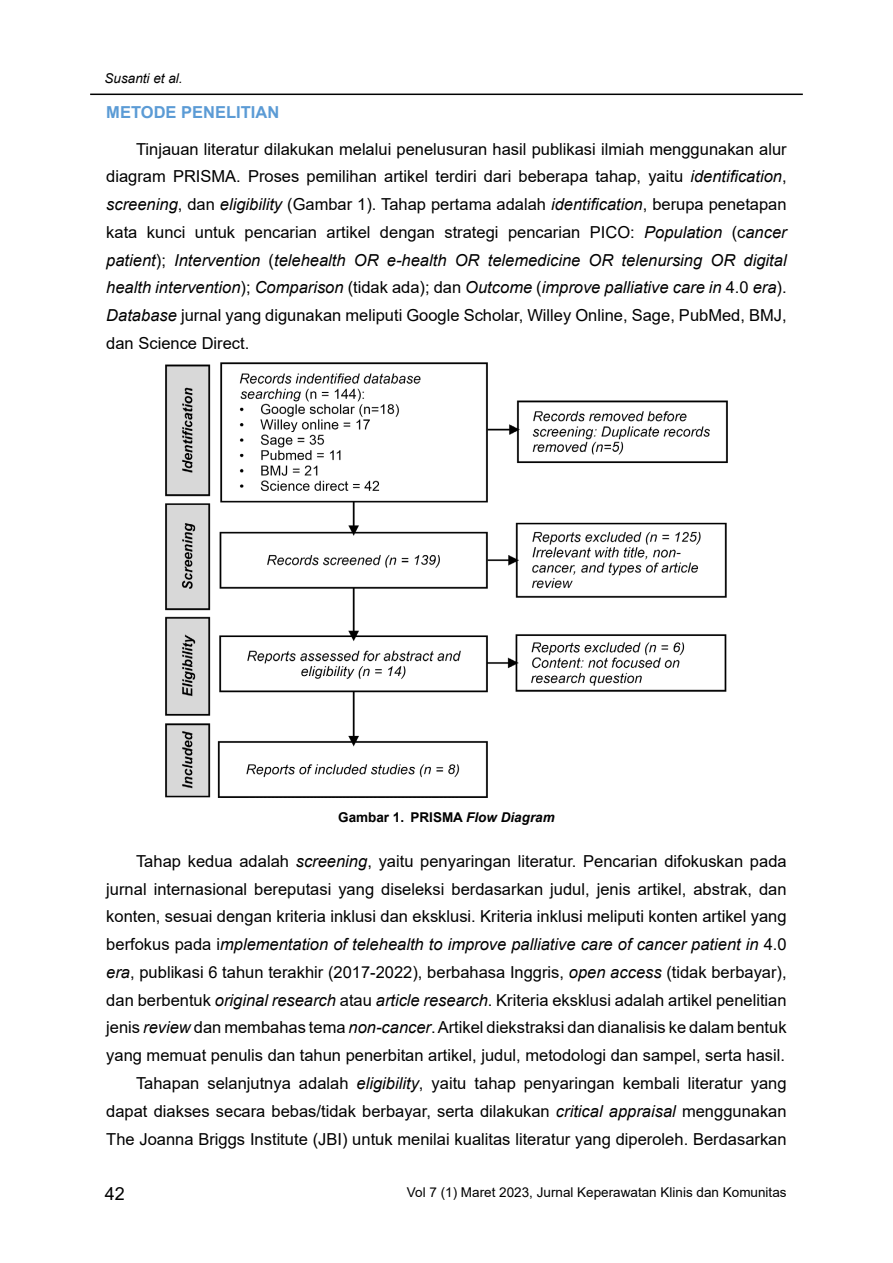
<style>
.page{position:relative;width:893px;height:1263px;background:#fff}
.page>*{position:absolute;margin:0;border:0;box-sizing:border-box;transform-origin:0 0}
.t1{font:18px "Arial";color:#000}
.t2{font:16.5px/27.8px "Arial";color:#000;text-align:justify}
.t3{font:700 16.5px "Arial";color:#5b9bd5}
.t4{font:13.5px "Arial";color:#000}
.t5{font:700 13.5px "Arial";color:#000}
.t6{font:italic 13.5px "Arial";color:#000}
.s1{font-style:italic}
</style>
<div class="page">
<hr style="left:90px;top:94px;width:713px;height:1px;background:#000">
<img style="left:166px;top:362px;width:561px;height:435px">
<p class="t6" style="left:105px;top:70px;width:80px">Susanti et al.</p>
<p class="t3" style="left:106px;top:101px;width:174px">METODE PENELITIAN</p>
<p class="t2" style="left:106px;top:135px;width:682px;text-indent:30px">Tinjauan literatur dilakukan melalui penelusuran hasil publikasi ilmiah menggunakan alur diagram PRISMA. Proses pemilihan artikel terdiri dari beberapa tahap, yaitu <span class="s1">identification</span>, <span class="s1">screening</span>, dan <span class="s1">eligibility</span> (Gambar 1). Tahap pertama adalah <span class="s1">identification</span>, berupa penetapan kata kunci untuk pencarian artikel dengan strategi pencarian PICO: <span class="s1">Population</span> (c<span class="s1">ancer patient</span>); <span class="s1">Intervention</span> (<span class="s1">telehealth OR e-health OR telemedicine OR telenursing OR digital health intervention</span>); <span class="s1">Comparison</span> (tidak ada); dan <span class="s1">Outcome</span> (<span class="s1">improve palliative care in</span> 4.0 <span class="s1">era</span>).<br><span class="s1">Database</span> jurnal yang digunakan meliputi Google Scholar, Willey Online, Sage, PubMed, BMJ, dan Science Direct.</p>
<p class="t5" style="left:338px;top:808px;width:218px">Gambar 1. PRISMA <span class="s1">Flow Diagram</span></p>
<p class="t2" style="left:106px;top:847px;width:682px;text-align:right">Tahap kedua adalah <span class="s1">screening</span>, yaitu penyaringan literatur. Pencarian difokuskan pada jurnal internasional bereputasi yang diseleksi berdasarkan judul, jenis artikel, abstrak, dan konten, sesuai dengan kriteria inklusi dan eksklusi. Kriteria inklusi meliputi konten artikel yang berfokus pada i<span class="s1">mplementation of telehealth to improve palliative care of cancer patient in</span> 4.0 <span class="s1">era</span>, publikasi 6 tahun terakhir (2017-2022), berbahasa Inggris, <span class="s1">open access</span> (tidak berbayar), dan berbentuk <span class="s1">original research</span> atau <span class="s1">article research</span>. Kriteria eksklusi adalah artikel penelitian jenis <span class="s1">review</span> dan membahas tema <span class="s1">non-cancer</span>. Artikel diekstraksi dan dianalisis ke dalam bentuk yang memuat penulis dan tahun penerbitan artikel, judul, metodologi dan sampel, serta hasil.<br>Tahapan selanjutnya adalah <span class="s1">eligibility</span>, yaitu tahap penyaringan kembali literatur yang dapat diakses secara bebas/tidak berbayar, serta dilakukan <span class="s1">critical appraisal</span> menggunakan The Joanna Briggs Institute (JBI) untuk menilai kualitas literatur yang diperoleh. Berdasarkan</p>
<p class="t1" style="left:105px;top:1181px;width:22px">42</p>
<p class="t4" style="left:407px;top:1183px;width:381px">Vol 7 (1) Maret 2023, Jurnal Keperawatan Klinis dan Komunitas</p>
</div>
